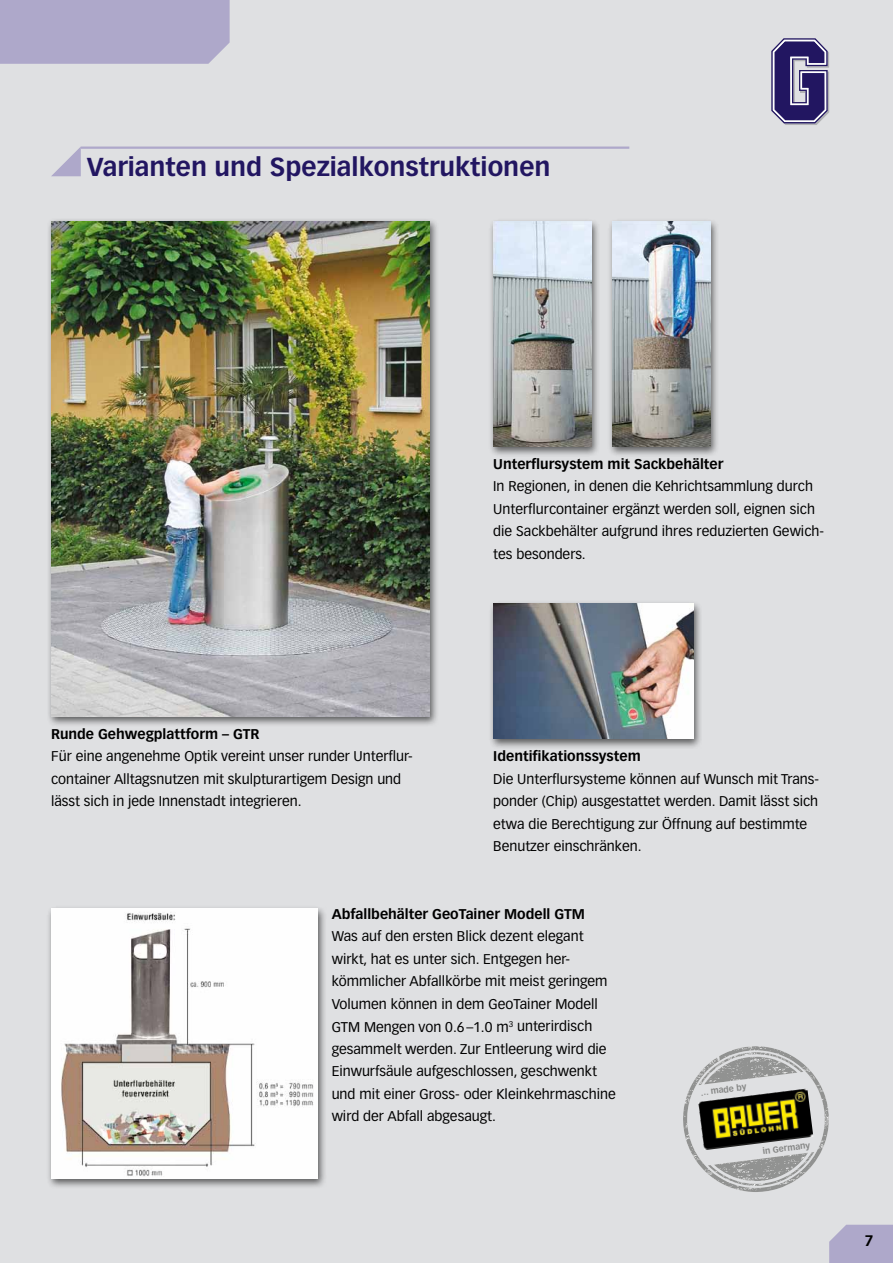
<style>
.page{position:relative;width:893px;height:1263px;background:#dfe0e2}
.page>*{position:absolute;margin:0;border:0;box-sizing:border-box;transform-origin:0 0}
.t1{font:700 25.5px "Vectora LT Pro";color:#221661}
.t2{font:700 15px "Vectora LT Pro";color:#000}
.t3{font:13.8px/22.5px "Vectora LT Pro";color:#000}
.t4{font:700 13.8px "Vectora LT Pro";color:#000}
.t5{font:700 8.55px "Vectora LT Pro";color:#868786}
</style>
<div class="page">
<svg style="left:829px;top:1225px;width:64px;height:38px"></svg>
<div style="left:0;top:0;width:230px;height:64px;background:#aea8ca"></div>
<svg style="left:771px;top:38px;width:58px;height:87px"></svg>
<hr style="left:81px;top:147px;width:548px;height:2px;background:#aea8ca">
<svg style="left:51px;top:147px;width:30px;height:29px"></svg>
<div style="left:46px;top:218px;width:392px;height:509px;background:#000;opacity:.6"></div>
<img style="left:51px;top:221px;width:378px;height:495px">
<div style="left:488px;top:218px;width:112px;height:239px;background:#000;opacity:.6"></div>
<img style="left:493px;top:222px;width:98px;height:224px">
<div style="left:489px;top:600px;width:213px;height:150px;background:#000;opacity:.6"></div>
<img style="left:493px;top:604px;width:200px;height:135px">
<div style="left:46px;top:905px;width:281px;height:284px;background:#000;opacity:.6"></div>
<img style="left:51px;top:908px;width:266px;height:270px">
<div style="left:607px;top:218px;width:112px;height:239px;background:#000;opacity:.6"></div>
<img style="left:612px;top:222px;width:98px;height:224px">
<svg style="left:683px;top:1046px;width:146px;height:146px"></svg>
<img style="left:698px;top:1088px;width:115px;height:62px">
<h1 class="t1" style="left:87px;top:152px;width:465px">Varianten und Spezialkonstruktionen</h1>
<p class="t4" style="left:493px;top:455px;width:232px">Unterflursystem mit Sackbehälter</p>
<p class="t3" style="left:493px;top:475px;width:332px">In Regionen, in denen die Kehrichtsammlung durch Unterflurcontainer ergänzt werden soll, eignen sich die Sackbehälter aufgrund ihres reduzierten Gewich&shy;tes besonders.</p>
<p class="t4" style="left:51px;top:725px;width:210px">Runde Gehwegplattform – GTR</p>
<p class="t3" style="left:51px;top:745px;width:363px">Für eine angenehme Optik vereint unser runder Unterflur&shy;container Alltagsnutzen mit skulpturartigem Design und lässt sich in jede Innenstadt integrieren.</p>
<p class="t4" style="left:493px;top:748px;width:149px">Identifikationssystem</p>
<p class="t3" style="left:493px;top:768px;width:327px">Die Unterflursysteme können auf Wunsch mit Trans&shy;ponder (Chip) ausgestattet werden. Damit lässt sich etwa die Berechtigung zur Öffnung auf bestimmte Benutzer einschränken.</p>
<p class="t4" style="left:332px;top:905px;width:255px">Abfallbehälter GeoTainer Modell GTM</p>
<p class="t3" style="left:332px;top:925px;width:286px">Was auf den ersten Blick dezent elegant wirkt, hat es unter sich. Entgegen her&shy;kömmlicher Abfallkörbe mit meist geringem Volumen können in dem GeoTainer Modell GTM Mengen von 0.6–1.0 m<sup>3</sup> unterirdisch gesammelt werden. Zur Entleerung wird die Einwurfsäule aufgeschlossen, geschwenkt und mit einer Gross- oder Kleinkehrmaschine wird der Abfall abgesaugt.</p>
<p class="t5" style="left:700px;top:1087px;width:47px;rotate:-7deg">... made by</p>
<p class="t5" style="left:762px;top:1146px;width:49px;rotate:-7deg">in Germany</p>
<p class="t2" style="left:865px;top:1231px;width:10px">7</p>
</div>
